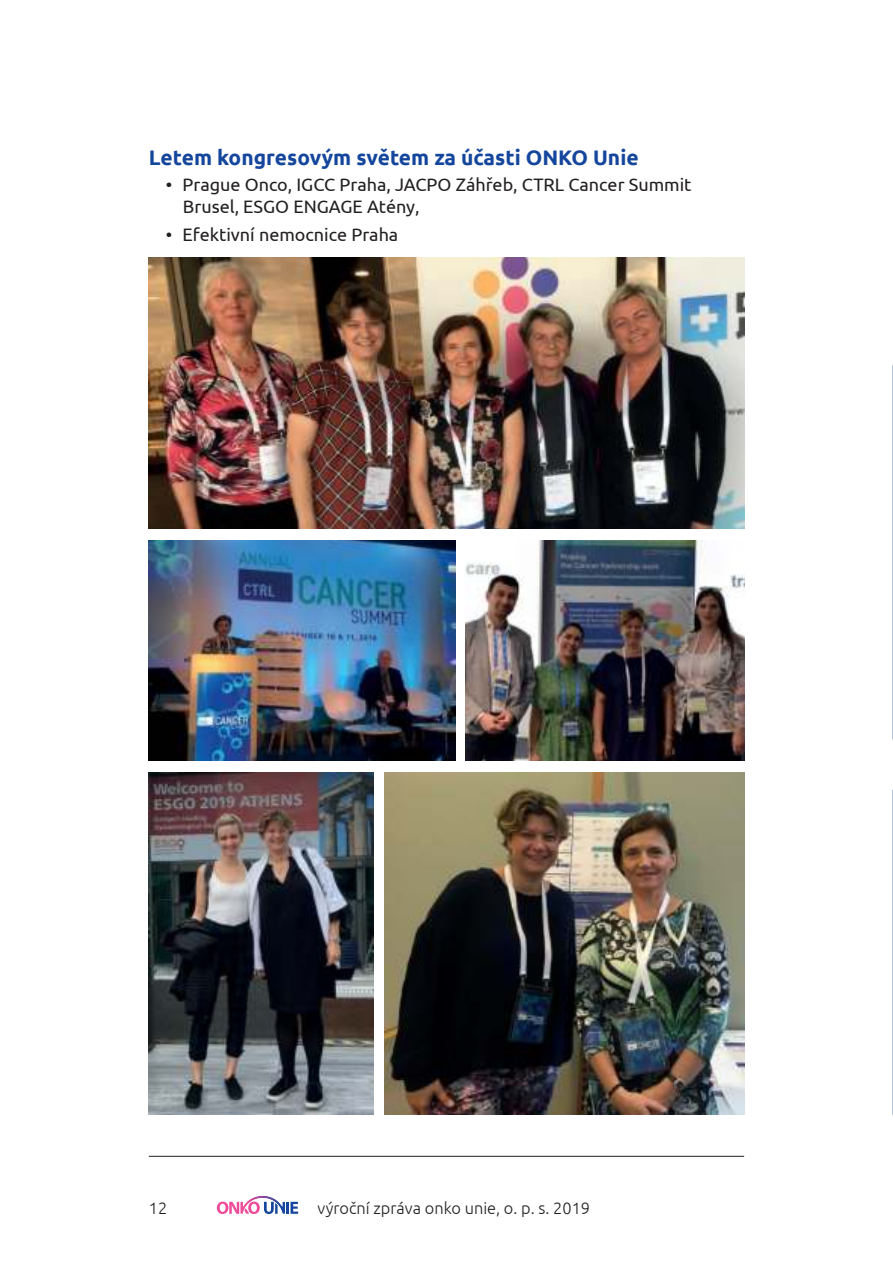
<style>
.page{position:relative;width:893px;height:1263px;background:#fff}
.page>*{position:absolute;margin:0;border:0;box-sizing:border-box;transform-origin:0 0}
.t1{font:700 21px "Ubuntu";color:#15469d}
.t2{font:18px/21.6px "Ubuntu";color:#221f1f}
.t3{font:300 16.35px "Ubuntu";color:#221f1f}
</style>
<div class="page">
<img style="left:466px;top:540px;width:278px;height:220px">
<img style="left:149px;top:772px;width:224px;height:342px">
<img style="left:149px;top:540px;width:307px;height:220px">
<img style="left:149px;top:257px;width:595px;height:272px">
<img style="left:384px;top:772px;width:360px;height:342px">
<svg style="left:892px;top:366px;width:1px;height:373px"></svg>
<svg style="left:892px;top:790px;width:1px;height:324px"></svg>
<svg style="left:286px;top:1202px;width:12px;height:12px"></svg>
<img style="left:248px;top:1196px;width:37px;height:18px">
<svg style="left:217px;top:1201px;width:61px;height:13px"></svg>
<hr style="left:149px;top:1156px;width:595px;height:1px;background:#221f1f">
<p class="t1" style="left:149px;top:145px;width:491px">Letem kongresovým světem za účasti ONKO Unie</p>
<p class="t2" style="left:183px;top:173px;width:510px;text-indent:-17px">• Prague Onco, IGCC Praha, JACPO Záhřeb, CTRL Cancer Summit<br>Brusel, ESGO ENGAGE Atény,</p>
<p class="t2" style="left:166px;top:223px;width:234px">• Efektivní nemocnice Praha</p>
<p class="t3" style="left:149px;top:1199px;width:20px">12</p>
<p class="t3" style="left:318px;top:1198px;width:274px">výroční zpráva onko unie, o. p. s. 2019</p>
</div>
